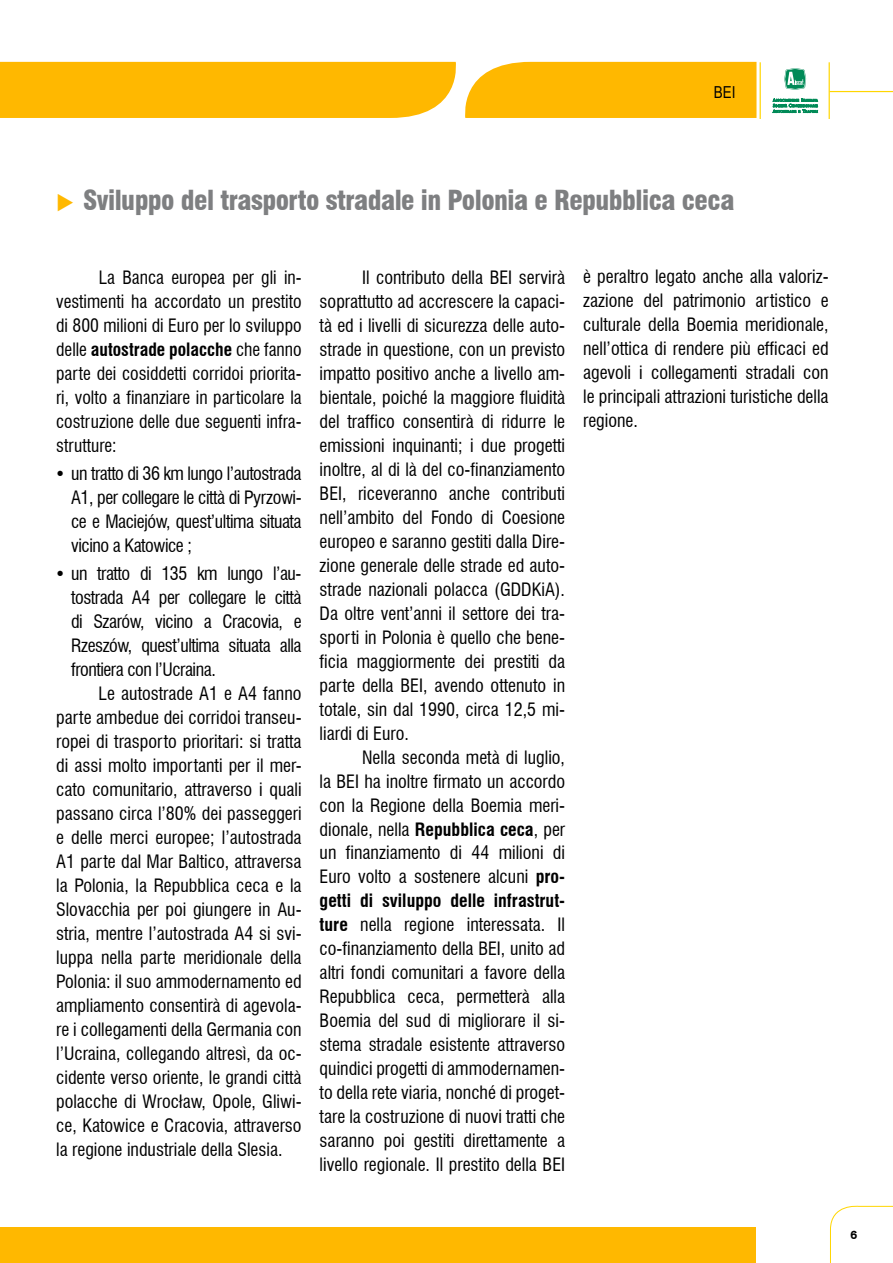
<style>
.page{position:relative;width:893px;height:1263px;background:#fff}
.page>*{position:absolute;margin:0;border:0;box-sizing:border-box;transform-origin:0 0}
.t1{font:900 condensed 27px "Swiss 721 BT";letter-spacing:-.02em;color:#7e7f81}
.t2{font:condensed 18px/24px "Swiss 721 BT";color:#000;text-align:justify}
.t3{font:16.5px "Arial Narrow";color:#000}
.t4{font:700 12px "Swiss 721 BT";color:#000}
.s1{font-weight:700}
</style>
<div class="page">
<svg style="left:830px;top:1205px;width:63px;height:58px"></svg>
<div style="left:0;top:1227px;width:755px;height:36px;background:#ffb800"></div>
<svg style="left:772px;top:98px;width:46px;height:15px"></svg>
<svg style="left:784px;top:68px;width:23px;height:22px"></svg>
<hr style="left:829px;top:62px;width:1px;height:57px;background:#ffd600">
<hr style="left:760px;top:62px;width:1px;height:57px;background:#ffd600">
<hr style="left:830px;top:91px;width:63px;height:1px;background:#ffd600">
<div style="left:0;top:62px;width:756px;height:56px;background:#ffb800"></div>
<p class="t3" style="left:714px;top:80px;width:16px">BEI</p>
<h1 class="t1" style="left:83px;top:184px;width:653px">Sviluppo del trasporto stradale in Polonia e Repubblica ceca</h1>
<p class="t2" style="left:56px;top:265px;width:247px;text-indent:43px">La Banca europea per gli in&shy;vestimenti ha accordato un prestito di 800 milioni di Euro per lo sviluppo delle <span class="s1">autostrade polacche</span> che fanno parte dei cosiddetti corridoi priorita&shy;ri, volto a finanziare in particolare la costruzione delle due seguenti infra&shy;strutture:</p>
<p class="t2" style="left:71px;top:461px;width:232px">un tratto di 36 km lungo l’autostrada A1, per collegare le città di Pyrzowi&shy;ce e Maciejów, quest’ultima situata vicino a Katowice ;</p>
<p class="t2" style="left:71px;top:562px;width:232px">un tratto di 135 km lungo l’au&shy;tostrada A4 per collegare le città di Szarów, vicino a Cracovia, e Rzeszów, quest’ultima situata alla frontiera con l’Ucraina.</p>
<p class="t2" style="left:56px;top:682px;width:247px;text-indent:43px">Le autostrade A1 e A4 fanno parte ambedue dei corridoi transeu&shy;ropei di trasporto prioritari: si tratta di assi molto importanti per il mer&shy;cato comunitario, attraverso i quali passano circa l’80% dei passeggeri e delle merci europee; l’autostrada A1 parte dal Mar Baltico, attraversa la Polonia, la Repubblica ceca e la Slovacchia per poi giungere in Au&shy;stria, mentre l’autostrada A4 si svi&shy;luppa nella parte meridionale della Polonia: il suo ammodernamento ed ampliamento consentirà di agevola&shy;re i collegamenti della Germania con l’Ucraina, collegando altresì, da oc&shy;cidente verso oriente, le grandi città polacche di Wrocław, Opole, Gliwi&shy;ce, Katowice e Cracovia, attraverso la regione industriale della Slesia.</p>
<p class="t2" style="left:320px;top:265px;width:247px;text-indent:43px">Il contributo della BEI servirà soprattutto ad accrescere la capaci&shy;tà ed i livelli di sicurezza delle auto&shy;strade in questione, con un previsto impatto positivo anche a livello am&shy;bientale, poiché la maggiore fluidità del traffico consentirà di ridurre le emissioni inquinanti; i due progetti inoltre, al di là del co-finanziamento BEI, riceveranno anche contributi nell’ambito del Fondo di Coesione europeo e saranno gestiti dalla Dire&shy;zione generale delle strade ed auto&shy;strade nazionali polacca (GDDKiA).<br>Da oltre vent’anni il settore dei tra&shy;sporti in Polonia è quello che bene&shy;ficia maggiormente dei prestiti da parte della BEI, avendo ottenuto in totale, sin dal 1990, circa 12,5 mi&shy;liardi di Euro.</p>
<p class="t2" style="left:320px;top:745px;width:247px;text-indent:43px">Nella seconda metà di luglio, la BEI ha inoltre firmato un accordo con la Regione della Boemia meri&shy;dionale, nella <span class="s1">Repubblica ceca</span>, per un finanziamento di 44 milioni di Euro volto a sostenere alcuni <span class="s1">pro&shy;getti di sviluppo delle infrastrut&shy;ture</span> nella regione interessata. Il co-finanziamento della BEI, unito ad altri fondi comunitari a favore della Repubblica ceca, permetterà alla Boemia del sud di migliorare il si&shy;stema stradale esistente attraverso quindici progetti di ammodernamen&shy;to della rete viaria, nonché di proget&shy;tare la costruzione di nuovi tratti che saranno poi gestiti direttamente a livello regionale. Il prestito della BEI</p>
<p class="t2" style="left:583px;top:265px;width:247px">è peraltro legato anche alla valoriz&shy;zazione del patrimonio artistico e culturale della Boemia meridionale, nell’ottica di rendere più efficaci ed agevoli i collegamenti stradali con le principali attrazioni turistiche della regione.</p>
<p class="t4" style="left:850px;top:1227px;width:8px">6</p>
</div>
